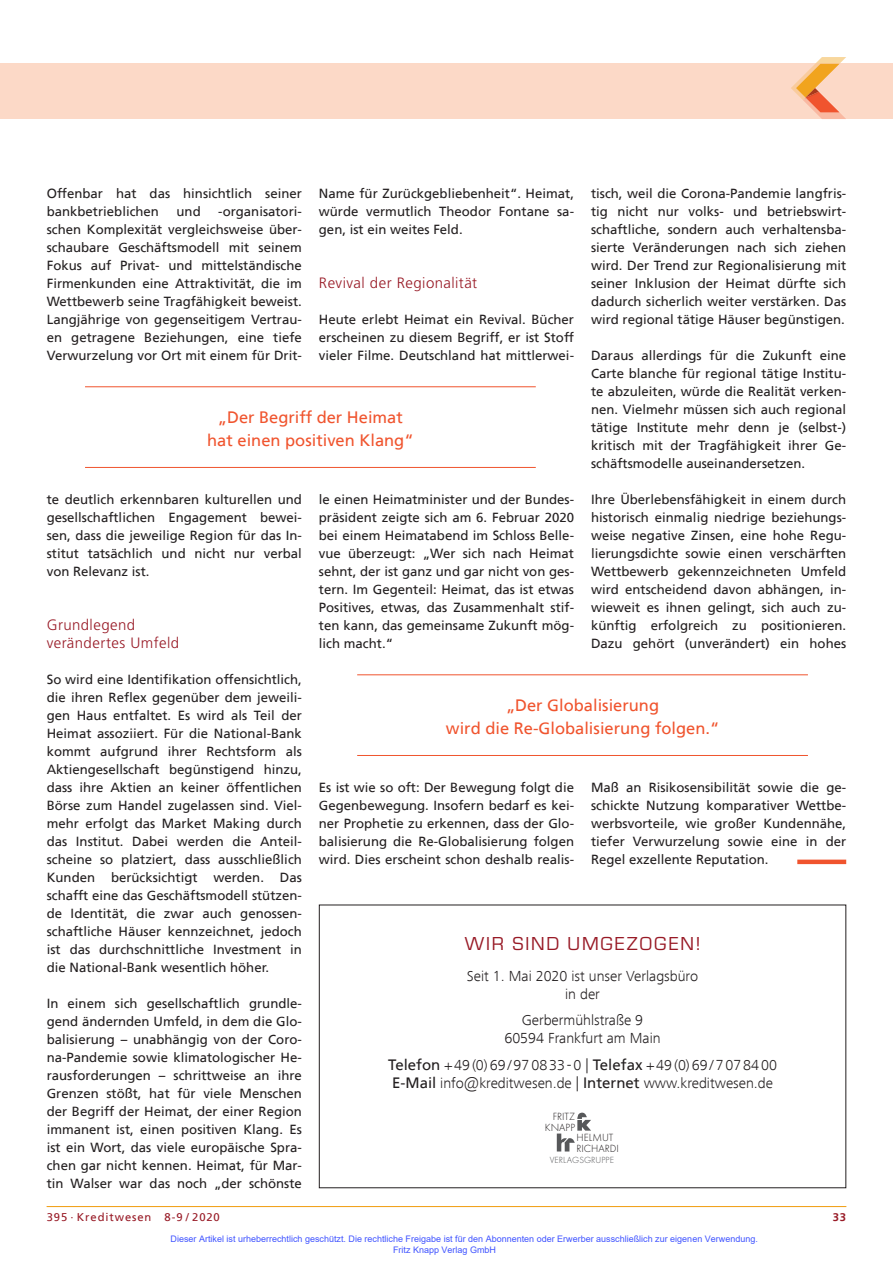
<style>
.page{position:relative;width:893px;height:1263px;background:#fff}
.page>*{position:absolute;margin:0;border:0;box-sizing:border-box;transform-origin:0 0}
.t1{font:19.5px "Eurostile";letter-spacing:.09em;color:#981a26}
.t2{font:16.5px/22.5px "Frutiger";color:#f0542e;text-align:center}
.t3{font:300 15px/18px "Frutiger Next Com";color:#231f20;text-align:center}
.t4{font:300 15px/18px "Frutiger";letter-spacing:.03em;color:#981a26}
.t5{font:13.2px/18px "Frutiger";color:#231f20;text-align:justify}
.t6{font:11.25px "Frutiger";letter-spacing:.08em;color:#981a26}
.t7{font:700 11.25px "Frutiger";color:#981a26}
.t8{font:300 10.8px/10.8px "Futura PT";color:#231f20;text-align:right}
.t9{font:300 9.3px "Futura PT";color:#57585a}
.t10{font:9px/10.8px "Arial";color:#4054ff}
.s1{font-family:"Frutiger";font-weight:400}
</style>
<div class="page">
<hr style="left:47px;top:1206px;width:799px;height:1px;background:#f1a31e">
<div style="left:0;top:64px;width:893px;height:55px;background:#fcd9c7"></div>
<svg style="left:791px;top:57px;width:55px;height:62px"></svg>
<div style="left:797px;top:859px;width:49px;height:5px;background:#f0542e"></div>
<hr style="left:357px;top:674px;width:451px;height:1px;background:#f0542e">
<hr style="left:357px;top:755px;width:451px;height:1px;background:#f0542e">
<hr style="left:85px;top:386px;width:451px;height:1px;background:#f0542e">
<hr style="left:85px;top:467px;width:451px;height:1px;background:#f0542e">
<svg style="left:557px;top:1113px;width:34px;height:38px"></svg>
<p class="t5" style="left:47px;top:185px;width:257px">Offenbar hat das hinsichtlich seiner bankbetrieblichen</p>
<p class="t5" style="left:591px;top:185px;width:257px">tisch, weil die Corona-Pandemie langfris&shy;tig nicht nur volks- und betriebswirt&shy;schaftliche, sondern auch verhaltensba&shy;sierte Veränderungen nach sich ziehen wird. Der Trend zur Regionalisierung mit seiner Inklusion der Heimat dürfte sich dadurch sicherlich weiter verstärken. Das wird regional tätige Häuser begünstigen.</p>
<p class="t5" style="left:591px;top:347px;width:257px">Daraus allerdings für die Zukunft eine Carte blanche für regional tätige Institu&shy;te abzuleiten, würde die Realität verken&shy;nen. Vielmehr müssen sich auch regional tätige Institute mehr denn je (selbst-) kritisch mit der Tragfähigkeit ihrer Ge&shy;schäftsmodelle auseinandersetzen.</p>
<p class="t5" style="left:591px;top:491px;width:257px">Ihre Überlebensfähigkeit in einem durch historisch einmalig niedrige beziehungs&shy;weise negative Zinsen, eine hohe Regu&shy;lierungsdichte sowie einen verschärften Wettbewerb gekennzeichneten Umfeld wird entscheidend davon abhängen, in&shy;wieweit es ihnen gelingt, sich auch zu&shy;künftig erfolgreich zu positionieren.<br>Dazu gehört (unverändert) ein hohes</p>
<p class="t5" style="left:319px;top:185px;width:257px">Name für Zurückgebliebenheit“. Heimat, würde vermutlich Theodor Fontane sa&shy;gen, ist ein weites Feld.</p>
<p class="t4" style="left:319px;top:274px;width:160px">Revival der Regionalität</p>
<p class="t5" style="left:319px;top:311px;width:257px">Heute erlebt Heimat ein Revival. Bücher erscheinen zu diesem Begriff, er ist Stoff vieler Filme. Deutschland hat mittlerwei-</p>
<p class="t5" style="left:177px;top:203px;width:26px">und</p>
<p class="t5" style="left:47px;top:203px;width:257px;text-indent:172px">-organisatori&shy;schen Komplexität vergleichsweise über&shy;schaubare Geschäftsmodell mit seinem Fokus auf Privat- und mittelständische Firmenkunden eine Attraktivität, die im Wettbewerb seine Tragfähigkeit beweist.<br>Langjährige von gegenseitigem Vertrau&shy;en getragene Beziehungen, eine tiefe Verwurzelung vor Ort mit einem für Drit-</p>
<p class="t2" style="left:207px;top:407px;width:208px">„Der Begriff der Heimat hat einen positiven Klang“</p>
<p class="t5" style="left:319px;top:491px;width:257px">le einen Heimatminister und der Bundes&shy;präsident zeigte sich am 6. Februar 2020 bei einem Heimatabend im Schloss Belle&shy;vue überzeugt: „Wer sich nach Heimat sehnt, der ist ganz und gar nicht von ges&shy;tern. Im Gegenteil: Heimat, das ist etwas Positives, etwas, das Zusammenhalt stif&shy;ten kann, das gemeinsame Zukunft mög&shy;lich macht.“</p>
<p class="t5" style="left:47px;top:491px;width:257px">te deutlich erkennbaren kulturellen und gesellschaftlichen Engagement bewei&shy;sen, dass die jeweilige Region für das In&shy;stitut tatsächlich und nicht nur verbal von Relevanz ist.</p>
<p class="t4" style="left:47px;top:616px;width:134px">Grundlegend verändertes Umfeld</p>
<p class="t5" style="left:47px;top:671px;width:257px">So wird eine Identifikation offensichtlich, die ihren Reflex gegenüber dem jeweili&shy;gen Haus entfaltet. Es wird als Teil der Heimat assoziiert. Für die National-Bank kommt aufgrund ihrer Rechtsform als Aktiengesellschaft begünstigend hinzu, dass ihre Aktien an keiner öffentlichen Börse zum Handel zugelassen sind. Viel&shy;mehr erfolgt das Market Making durch das Institut. Dabei werden die Anteil&shy;scheine so platziert, dass ausschließlich Kunden berücksichtigt werden. Das schafft eine das Geschäftsmodell stützen&shy;de Identität, die zwar auch genossen&shy;schaftliche Häuser kennzeichnet, jedoch ist das durchschnittliche Investment in die National-Bank wesentlich höher.</p>
<p class="t5" style="left:47px;top:995px;width:257px">In einem sich gesellschaftlich grundle&shy;gend ändernden Umfeld, in dem die Glo&shy;balisierung – unabhängig von der Coro&shy;na-Pandemie sowie klimatologischer He&shy;rausforderungen – schrittweise an ihre Grenzen stößt, hat für viele Menschen der Begriff der Heimat, der einer Region immanent ist, einen positiven Klang. Es ist ein Wort, das viele europäische Spra&shy;chen gar nicht kennen. Heimat, für Mar&shy;tin Walser war das noch „der schönste</p>
<p class="t2" style="left:446px;top:695px;width:275px">„Der Globalisierung<br>wird die Re-Globalisierung folgen.“</p>
<p class="t5" style="left:591px;top:779px;width:257px">Maß an Risikosensibilität sowie die ge&shy;schickte Nutzung komparativer Wettbe&shy;werbsvorteile, wie großer Kundennähe, tiefer Verwurzelung sowie eine in der Regel exzellente Reputation.</p>
<p class="t5" style="left:319px;top:779px;width:257px">Es ist wie so oft: Der Bewegung folgt die Gegenbewegung. Insofern bedarf es kei&shy;ner Prophetie zu erkennen, dass der Glo&shy;balisierung die Re-Globalisierung folgen wird. Dies erscheint schon deshalb realis-</p>
<h1 class="t1" style="left:465px;top:930px;width:237px">WIR SIND UMGEZOGEN!</h1>
<p class="t3" style="left:467px;top:967px;width:233px">Seit 1. Mai 2020 ist unser Verlagsbüro in der</p>
<p class="t3" style="left:504px;top:1011px;width:158px">Gerbermühlstraße 9<br>60594 Frankfurt am Main</p>
<p class="t3" style="left:388px;top:1056px;width:390px;text-align:left"><span class="s1">Telefon</span> +49(0)69/970833-0 | <span class="s1">Telefax</span> +49(0)69/7078400<br><span class="s1">E-Mail</span> info@kreditwesen.de | <span class="s1">Internet</span> www.kreditwesen.de</p>
<p class="t8" style="left:545px;top:1111px;width:32px">FRITZ<br>KNAPP</p>
<p class="t8" style="left:576px;top:1132px;width:44px;text-align:left">HELMUT<br>RICHARDI</p>
<p class="t9" style="left:550px;top:1154px;width:66px">VERLAGSGRUPPE</p>
<p class="t6" style="left:47px;top:1211px;width:175px">395 · Kreditwesen 8-9 / 2020</p>
<p class="t7" style="left:833px;top:1211px;width:15px">33</p>
<p class="t10" style="left:393px;top:1233px;width:366px;text-indent:-223px">Dieser Artikel ist urheberrechtlich geschützt. Die rechtliche Freigabe ist für den Abonnenten oder Erwerber ausschließlich zur eigenen Verwendung.<br>Fritz Knapp Verlag GmbH</p>
</div>
